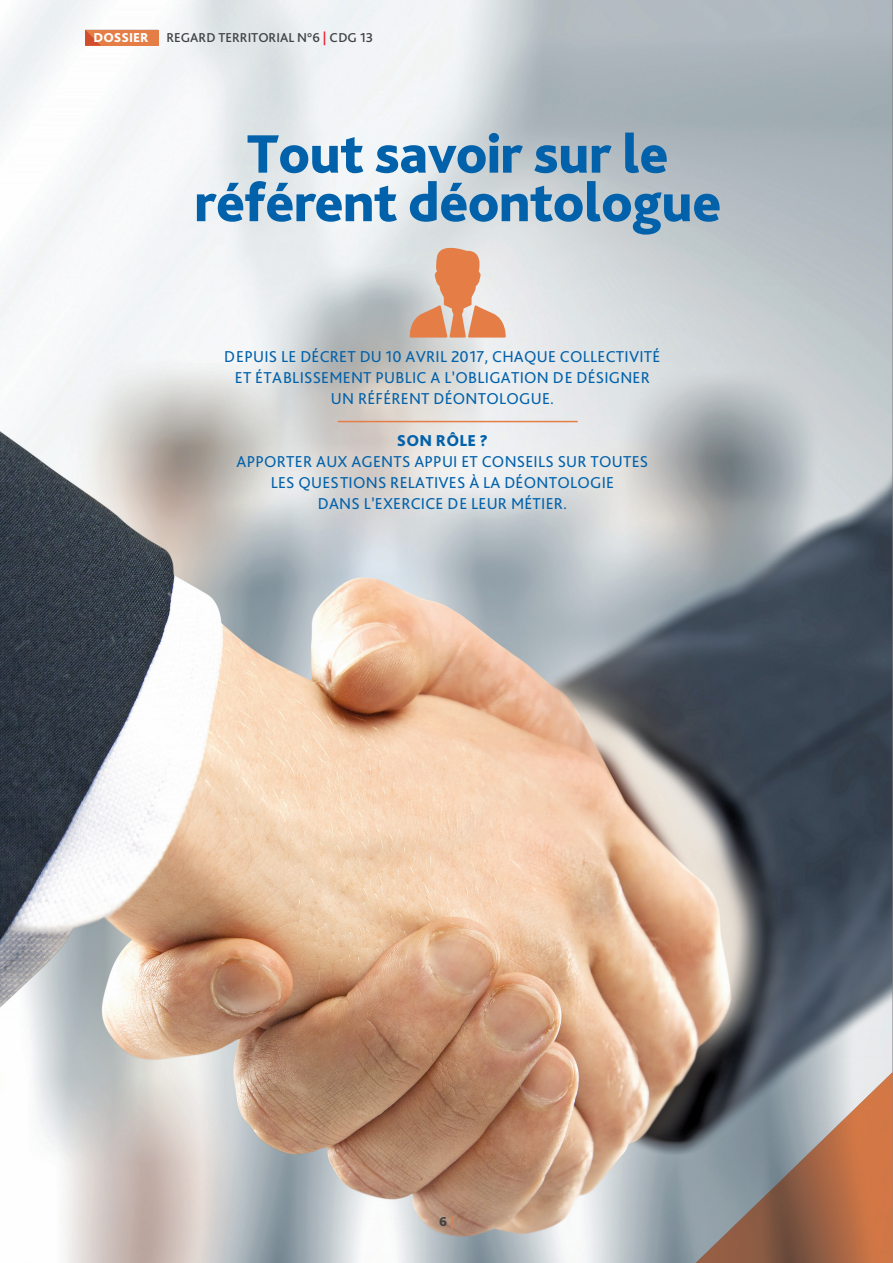
<style>
.page{position:relative;width:893px;height:1263px;background:#fff}
.page>*{position:absolute;margin:0;border:0;box-sizing:border-box;transform-origin:0 0}
.t1{font:800 56.55px/48.4px "Bliss Pro";letter-spacing:-.01em;color:#0161aa;text-align:center}
.t2{font:16.5px/21px "Bliss Pro";letter-spacing:.015em;color:#0161aa;text-align:center}
.t3{font:800 16.5px "Bliss Pro";letter-spacing:.015em;color:#0161aa}
.t4{font:500 13.5px "Bliss Pro";color:#404344}
.t5{font:800 13.5px "Bliss Pro";color:#fff}
.t6{font:800 13.5px "Bliss Pro";color:#404344}
.s1{color:#ee1b2c}
.s2{font-weight:500;color:#e47e46}
</style>
<div class="page">
<img style="left:0;top:0;width:892px;height:1263px">
<svg style="left:892px;top:1072px;width:1px;height:191px"></svg>
<img style="left:696px;top:1072px;width:196px;height:191px">
<div style="left:85px;top:30px;width:73px;height:16px;background:#e47e46"></div>
<svg style="left:85px;top:30px;width:16px;height:16px"></svg>
<hr style="left:338px;top:421px;width:240px;height:1px;background:#e47e46">
<svg style="left:409px;top:245px;width:97px;height:93px;background:#e0b299"></svg>
<p class="t5" style="left:94px;top:30px;width:57px">DOSSIER</p>
<p class="t4" style="left:167px;top:30px;width:208px">REGARD TERRITORIAL N°6 <span class="s1">|</span> CDG 13</p>
<h1 class="t1" style="left:194px;top:128px;width:529px">Tout savoir sur le référent déontologue</h1>
<p class="t2" style="left:224px;top:346px;width:438px">DEPUIS LE DÉCRET DU 10 AVRIL 2017, CHAQUE COLLECTIVITÉ<br>ET ÉTABLISSEMENT PUBLIC A L’OBLIGATION DE DÉSIGNER<br>UN RÉFÉRENT DÉONTOLOGUE.</p>
<p class="t3" style="left:397px;top:430px;width:93px">SON RÔLE ?</p>
<p class="t2" style="left:237px;top:451px;width:413px">APPORTER AUX AGENTS APPUI ET CONSEILS SUR TOUTES<br>LES QUESTIONS RELATIVES À LA DÉONTOLOGIE<br>DANS L’EXERCICE DE LEUR MÉTIER.</p>
<p class="t6" style="left:439px;top:1213px;width:16px">6 <span class="s2">|</span></p>
</div>
